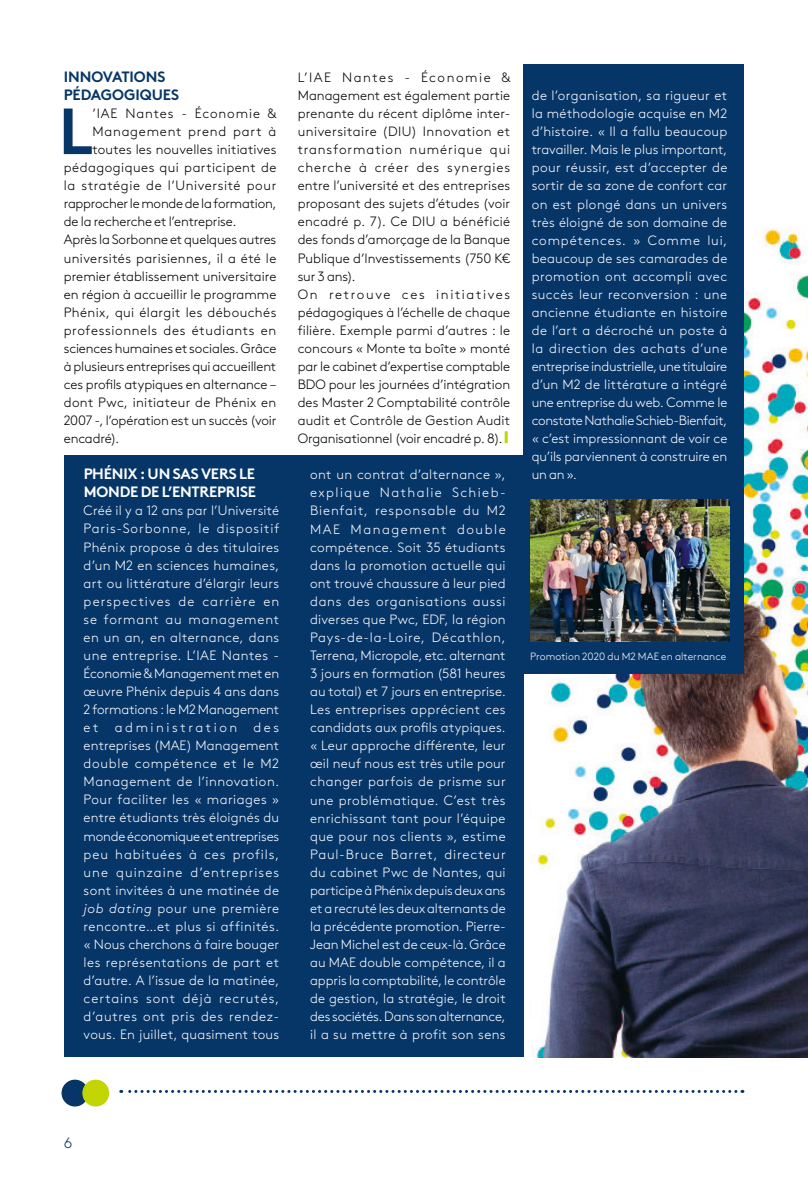
<style>
.page{position:relative;width:808px;height:1178px;background:#fff}
.page>*{position:absolute;margin:0;border:0;box-sizing:border-box;transform-origin:0 0}
.t1{font:700 65.1px "Brown Std";color:#063567}
.t2{font:700 15px/18px "Brown Std";letter-spacing:-.015em;color:#fff}
.t3{font:700 15px/18px "Brown Std";letter-spacing:-.005em;color:#063567}
.t4{font:300 15px "Brown Std";color:#063567}
.t5{font:300 13.5px/18px "Brown Std";letter-spacing:.005em;color:#fff;text-align:justify}
.t6{font:300 13.5px/18px "Brown Std";letter-spacing:.005em;color:#000}
.t7{font:300 13.5px "Brown Std";letter-spacing:.035em;color:#000}
.t8{font:300 13.5px "Brown Std";letter-spacing:-.015em;color:#000}
.t9{font:300 13.5px "Brown Std";letter-spacing:.03em;color:#000}
.t10{font:300 13.5px "Brown Std";letter-spacing:.045em;color:#000}
.t11{font:300 13.5px "Brown Std";letter-spacing:.05em;color:#000}
.t12{font:300 13.5px "Brown Std";letter-spacing:.025em;color:#000}
.t13{font:300 13.5px "Brown Std";letter-spacing:.065em;color:#000}
.t14{font:300 13.5px "Brown Std";letter-spacing:.055em;color:#000}
.t15{font:300 10.5px "Brown Std";letter-spacing:.005em;color:#fff}
.s1{font-style:italic}
</style>
<div class="page">
<img style="left:536px;top:228px;width:272px;height:829px">
<svg style="left:121px;top:1090px;width:615px;height:3px"></svg>
<div style="left:62px;top:1079px;width:26px;height:27px;background:#063567;border-radius:50%"></div>
<div style="left:82px;top:1079px;width:27px;height:27px;background:#c2d500;border-radius:50%"></div>
<div style="left:523px;top:64px;width:221px;height:610px;background:#063567"></div>
<div style="left:64px;top:455px;width:459px;height:602px;background:#063567"></div>
<svg style="left:505px;top:431px;width:3px;height:12px"></svg>
<img style="left:530px;top:500px;width:199px;height:142px">
<p class="t3" style="left:64px;top:68px;width:117px">INNOVATIONS<br>PÉDAGOGIQUES</p>
<h1 class="t1" style="left:59px;top:92px;width:36px">L</h1>
<p class="t13" style="left:93px;top:106px;width:185px">’IAE Nantes - Économie &amp;</p>
<p class="t14" style="left:93px;top:124px;width:185px">Management prend part à</p>
<p class="t6" style="left:93px;top:141px;width:185px">toutes les nouvelles initiatives</p>
<p class="t7" style="left:64px;top:160px;width:214px">pédagogiques qui participent de</p>
<p class="t10" style="left:64px;top:178px;width:214px">la stratégie de l’Université pour</p>
<p class="t8" style="left:64px;top:196px;width:214px">rapprocher le monde de la formation,</p>
<p class="t6" style="left:64px;top:213px;width:174px">de la recherche et l’entreprise.</p>
<p class="t6" style="left:64px;top:231px;width:214px">Après la Sorbonne et quelques autres</p>
<p class="t9" style="left:64px;top:250px;width:214px">universités parisiennes, il a été le</p>
<p class="t6" style="left:64px;top:267px;width:214px">premier établissement universitaire</p>
<p class="t6" style="left:64px;top:285px;width:214px">en région à accueillir le programme</p>
<p class="t7" style="left:64px;top:304px;width:214px">Phénix, qui élargit les débouchés</p>
<p class="t11" style="left:64px;top:322px;width:214px">professionnels des étudiants en</p>
<p class="t6" style="left:64px;top:339px;width:214px">sciences humaines et sociales. Grâce</p>
<p class="t6" style="left:64px;top:357px;width:214px">à plusieurs entreprises qui accueillent</p>
<p class="t6" style="left:64px;top:375px;width:214px">ces profils atypiques en alternance –</p>
<p class="t12" style="left:64px;top:395px;width:214px">dont Pwc, initiateur de Phénix en</p>
<p class="t6" style="left:64px;top:412px;width:214px">2007 -, l’opération est un succès (voir</p>
<p class="t6" style="left:64px;top:430px;width:57px">encadré).</p>
<p class="t2" style="left:84px;top:465px;width:174px">PHÉNIX : UN SAS VERS LE<br>MONDE DE L’ENTREPRISE</p>
<p class="t5" style="left:84px;top:502px;width:197px">Créé il y a 12 ans par l’Université Paris-Sorbonne, le dispositif Phénix propose à des titulaires d’un M2 en sciences humaines, art ou littérature d’élargir leurs perspectives de carrière en se formant au management en un an, en alternance, dans une entreprise. L’IAE Nantes - Économie &amp; Management met en œuvre Phénix depuis 4 ans dans 2 formations : le M2 Management et administration des entreprises (MAE) Management double compétence et le M2<br>Management de l’innovation.<br>Pour faciliter les « mariages » entre étudiants très éloignés du monde économique et entreprises peu habituées à ces profils, une quinzaine d’entreprises sont invitées à une matinée de <span class="s1">job dating</span> pour une première rencontre…et plus si affinités. « Nous cherchons à faire bouger les représentations de part et d’autre. A l’issue de la matinée, certains sont déjà recrutés, d’autres ont pris des rendez&shy;vous. En juillet, quasiment tous</p>
<p class="t6" style="left:298px;top:68px;width:214px">L’IAE Nantes - Économie &amp;<br>Management est également partie prenante du récent diplôme inter&shy;universitaire (DIU) Innovation et transformation numérique qui cherche à créer des synergies entre l’université et des entreprises proposant des sujets d’études (voir encadré p. 7). Ce DIU a bénéficié des fonds d’amorçage de la Banque<br>Publique d’Investissements (750 K€ sur 3 ans).<br>On retrouve ces initiatives pédagogiques à l’échelle de chaque filière. Exemple parmi d’autres : le concours « Monte ta boîte » monté par le cabinet d’expertise comptable<br>BDO pour les journées d’intégration des Master 2 Comptabilité contrôle audit et Contrôle de Gestion Audit<br>Organisationnel (voir encadré p. 8).</p>
<p class="t5" style="left:310px;top:466px;width:197px">ont un contrat d’alternance », explique Nathalie Schieb-Bienfait, responsable du M2<br>MAE Management double compétence. Soit 35 étudiants dans la promotion actuelle qui ont trouvé chaussure à leur pied dans des organisations aussi diverses que Pwc, EDF, la région Pays-de-la-Loire, Décathlon, Terrena, Micropole, etc. alternant 3 jours en formation (581 heures au total) et 7 jours en entreprise.<br>Les entreprises apprécient ces candidats aux profils atypiques. « Leur approche différente, leur œil neuf nous est très utile pour changer parfois de prisme sur une problématique. C’est très enrichissant tant pour l’équipe que pour nos clients », estime Paul-Bruce Barret, directeur du cabinet Pwc de Nantes, qui participe à Phénix depuis deux ans et a recruté les deux alternants de la précédente promotion. Pierre-Jean Michel est de ceux-là. Grâce au MAE double compétence, il a appris la comptabilité, le contrôle de gestion, la stratégie, le droit des sociétés. Dans son alternance, il a su mettre à profit son sens</p>
<p class="t5" style="left:532px;top:87px;width:197px">de l’organisation, sa rigueur et la méthodologie acquise en M2 d’histoire. « Il a fallu beaucoup travailler. Mais le plus important, pour réussir, est d’accepter de sortir de sa zone de confort car on est plongé dans un univers très éloigné de son domaine de compétences. » Comme lui, beaucoup de ses camarades de promotion ont accompli avec succès leur reconversion : une ancienne étudiante en histoire de l’art a décroché un poste à la direction des achats d’une entreprise industrielle, une titulaire d’un M2 de littérature a intégré une entreprise du web. Comme le constate Nathalie Schieb-Bienfait, « c’est impressionnant de voir ce qu’ils parviennent à construire en un an ».</p>
<p class="t15" style="left:530px;top:650px;width:198px">Promotion 2020 du M2 MAE en alternance</p>
<p class="t4" style="left:64px;top:1134px;width:10px">6</p>
</div>
